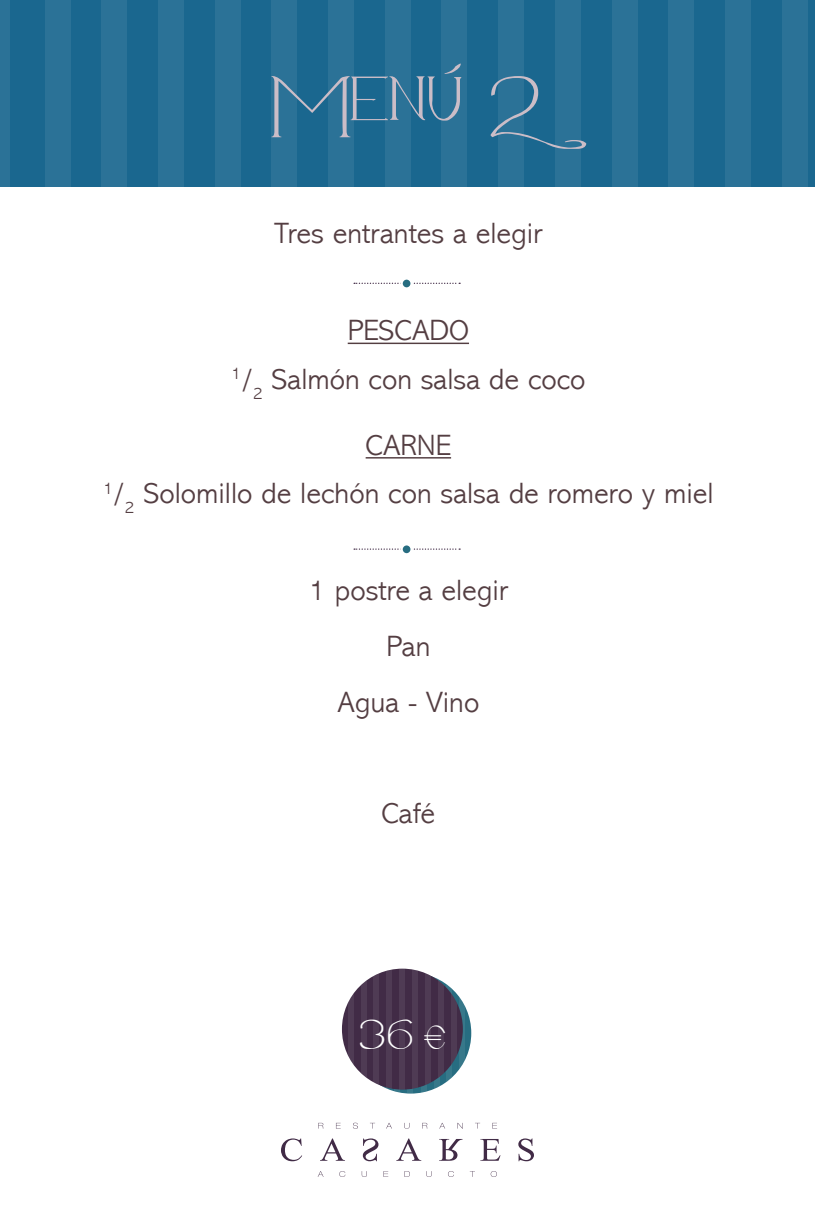
<style>
.page{position:relative;width:815px;height:1205px;background:#fff}
.page>*{position:absolute;margin:0;border:0;box-sizing:border-box;transform-origin:0 0}
.LADILLO{font:87.5px "Avanti Serif Regular";color:#cbbdc7}
.LADILLO-2{font:42px "Avanti Serif Regular";color:#fff}
.VIANDAS{font:300 29.5px "Abadi MT Std";color:#543e42}
.s1{font-size:33.75px}
</style>
<div class="page">
<div style="left:0;top:0;width:815px;height:187px;background:#1a678f"></div>
<div style="left:45px;top:0;width:25px;height:187px;background:#2b7297"></div>
<div style="left:101px;top:0;width:26px;height:187px;background:#2b7297"></div>
<div style="left:158px;top:0;width:26px;height:187px;background:#2b7297"></div>
<div style="left:215px;top:0;width:26px;height:187px;background:#2b7297"></div>
<svg style="left:271px;top:0;width:26px;height:1162px"></svg>
<svg style="left:328px;top:0;width:26px;height:1129px"></svg>
<svg style="left:385px;top:0;width:26px;height:1129px"></svg>
<svg style="left:441px;top:0;width:26px;height:1129px"></svg>
<svg style="left:498px;top:0;width:26px;height:1162px"></svg>
<div style="left:555px;top:0;width:26px;height:187px;background:#2b7297"></div>
<div style="left:612px;top:0;width:25px;height:187px;background:#2b7297"></div>
<div style="left:668px;top:0;width:26px;height:187px;background:#2b7297"></div>
<div style="left:725px;top:0;width:26px;height:187px;background:#2b7297"></div>
<div style="left:782px;top:0;width:25px;height:187px;background:#2b7297"></div>
<div style="left:0;top:0;width:10px;height:187px;background:#2b7297"></div>
<svg style="left:281px;top:1138px;width:21px;height:23px"></svg>
<svg style="left:320px;top:1138px;width:25px;height:23px"></svg>
<svg style="left:363px;top:1138px;width:15px;height:23px"></svg>
<svg style="left:396px;top:1138px;width:25px;height:23px"></svg>
<svg style="left:439px;top:1139px;width:24px;height:22px"></svg>
<svg style="left:480px;top:1139px;width:21px;height:22px"></svg>
<svg style="left:518px;top:1138px;width:16px;height:23px"></svg>
<svg style="left:318px;top:1122px;width:179px;height:6px"></svg>
<svg style="left:318px;top:1171px;width:179px;height:6px"></svg>
<div style="left:350px;top:972px;width:121px;height:121px;background:#276d81;border-radius:50%"></div>
<svg style="left:421px;top:1085px;width:6px;height:8px"></svg>
<svg style="left:434px;top:977px;width:4px;height:112px"></svg>
<svg style="left:446px;top:972px;width:6px;height:121px"></svg>
<svg style="left:459px;top:972px;width:6px;height:121px"></svg>
<svg style="left:382px;top:1086px;width:6px;height:7px"></svg>
<svg style="left:395px;top:1089px;width:5px;height:4px"></svg>
<svg style="left:407px;top:1088px;width:6px;height:5px"></svg>
<div style="left:342px;top:968px;width:121px;height:121px;background:#412b46;border-radius:50%"></div>
<div style="left:412px;top:968px;width:6px;height:121px;background:#4f3b54"></div>
<svg style="left:425px;top:973px;width:6px;height:116px"></svg>
<svg style="left:438px;top:968px;width:6px;height:121px"></svg>
<svg style="left:451px;top:968px;width:6px;height:121px"></svg>
<svg style="left:348px;top:968px;width:6px;height:121px"></svg>
<svg style="left:361px;top:981px;width:5px;height:97px"></svg>
<svg style="left:373px;top:973px;width:6px;height:112px"></svg>
<div style="left:386px;top:968px;width:6px;height:121px;background:#4f3b54"></div>
<div style="left:399px;top:968px;width:6px;height:121px;background:#4f3b54"></div>
<hr style="left:348px;top:343px;width:121px;height:1px;background:#543e42">
<hr style="left:366px;top:457px;width:85px;height:1px;background:#543e42">
<svg style="left:354px;top:283px;width:106px;height:1px"></svg>
<svg style="left:401px;top:278px;width:11px;height:11px"></svg>
<div style="left:400px;top:277px;width:13px;height:13px;border:2px solid #fff;border-radius:50%"></div>
<svg style="left:354px;top:548px;width:106px;height:2px"></svg>
<svg style="left:401px;top:544px;width:11px;height:10px"></svg>
<div style="left:400px;top:543px;width:13px;height:13px;border:2px solid #fff;border-radius:50%"></div>
<p class="LADILLO" style="left:272px;top:63px;width:316px">Menú 2</p>
<p class="VIANDAS" style="left:274px;top:218px;width:270px">Tres entrantes a elegir</p>
<p class="VIANDAS" style="left:348px;top:314px;width:123px">PESCADO</p>
<p class="VIANDAS" style="left:231px;top:363px;width:356px"><sup>1</sup>/<sub>2</sub> Salmón con salsa de coco</p>
<p class="VIANDAS" style="left:366px;top:429px;width:87px">CARNE</p>
<p class="VIANDAS" style="left:103px;top:477px;width:612px"><sup>1</sup>/<sub>2</sub> Solomillo de lechón con salsa de romero y miel</p>
<p class="VIANDAS" style="left:309px;top:574px;width:201px">1 postre a elegir</p>
<p class="VIANDAS" style="left:386px;top:630px;width:46px">Pan</p>
<p class="VIANDAS" style="left:337px;top:685px;width:143px">Agua - Vino</p>
<p class="VIANDAS" style="left:381px;top:797px;width:55px">Café</p>
<p class="LADILLO-2" style="left:358px;top:1014px;width:57px">36</p>
<p class="LADILLO-2" style="left:358px;top:1014px;width:90px">25 <span class="s1">€</span></p>
</div>
